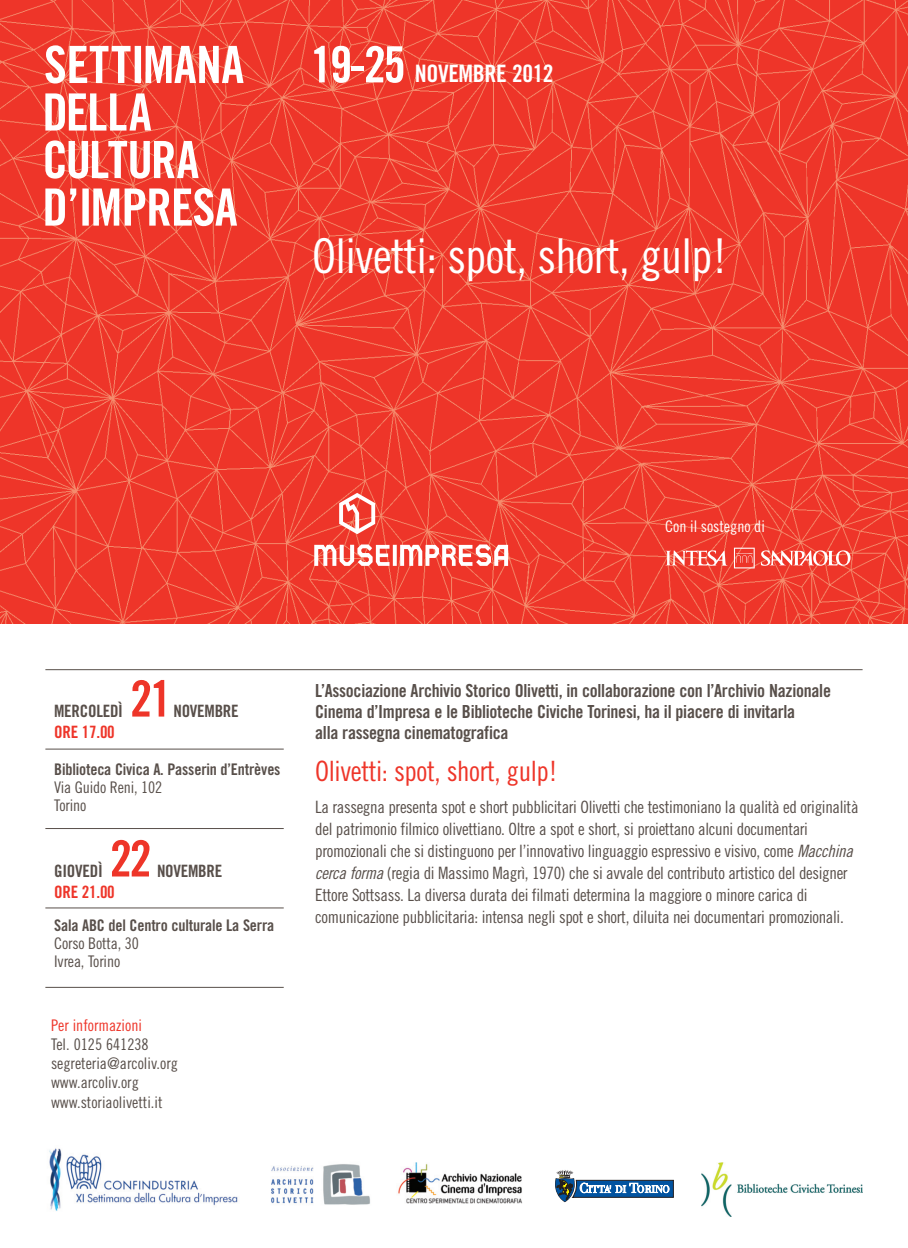
<style>
.page{position:relative;width:908px;height:1248px;background:#fff}
.page>*{position:absolute;margin:0;border:0;box-sizing:border-box;transform-origin:0 0}
.t1{font:50px "Trade Gothic Bold Cond Twenty";color:#ee3529}
.t2{font:48px "Trade Gothic Cond Eighteen";letter-spacing:-.015em;color:#fff}
.t3{font:28px "Trade Gothic Cond Eighteen";letter-spacing:-.015em;color:#ee3529}
.t4{font:24px "Trade Gothic Bold Cond Twenty";letter-spacing:-.015em;color:#fff}
.t5{font:18px/21px "Trade Gothic Bold Cond Twenty";letter-spacing:-.015em;color:#584f4a}
.t6{font:17px/22px "Trade Gothic Cond Eighteen";letter-spacing:-.02em;color:#584f4a}
.t7{font:17px "Trade Gothic Bold Cond Twenty";letter-spacing:-.015em;color:#584f4a}
.t8{font:17px "Trade Gothic Bold Cond Twenty";letter-spacing:-.015em;color:#ee3529}
.t9{font:16px/19.2px "Trade Gothic Cond Eighteen";color:#584f4a}
.t10{font:16px "Trade Gothic Bold Cond Twenty";letter-spacing:-.01em;color:#584f4a}
.t11{font:16px "Trade Gothic Cond Eighteen";color:#fff}
.t12{font:16px "Trade Gothic Cond Eighteen";color:#ee3529}
.s1{font-size:50px}
.s2{font-style:italic}
</style>
<div class="page">
<img style="left:0;top:0;width:907px;height:624px">
<svg style="left:760px;top:550px;width:90px;height:15px"></svg>
<svg style="left:665px;top:550px;width:62px;height:15px"></svg>
<svg style="left:733px;top:547px;width:21px;height:21px"></svg>
<svg style="left:314px;top:544px;width:75px;height:22px"></svg>
<svg style="left:392px;top:544px;width:4px;height:22px"></svg>
<svg style="left:400px;top:544px;width:108px;height:22px"></svg>
<svg style="left:339px;top:493px;width:36px;height:41px"></svg>
<svg style="left:45px;top:188px;width:192px;height:38px"></svg>
<svg style="left:45px;top:140px;width:153px;height:39px"></svg>
<svg style="left:45px;top:93px;width:106px;height:37px"></svg>
<svg style="left:45px;top:45px;width:198px;height:38px"></svg>
<img style="left:49px;top:1148px;width:189px;height:63px">
<hr style="left:45px;top:669px;width:817px;height:1px;background:#584f4a">
<hr style="left:45px;top:748px;width:238px;height:1px;background:#584f4a">
<hr style="left:45px;top:828px;width:238px;height:1px;background:#584f4a">
<hr style="left:45px;top:907px;width:238px;height:1px;background:#584f4a">
<hr style="left:45px;top:986px;width:238px;height:1px;background:#584f4a">
<img style="left:271px;top:1164px;width:99px;height:41px">
<img style="left:398px;top:1162px;width:125px;height:42px">
<svg style="left:555px;top:1170px;width:118px;height:31px"></svg>
<img style="left:701px;top:1162px;width:161px;height:54px">
<h3 class="t4" style="left:310px;top:65px;width:245px"><span class="s1">19-25</span> NOVEMBRE 2012</h3>
<h2 class="t2" style="left:312px;top:238px;width:417px">Olivetti: spot, short, gulp!</h2>
<p class="t11" style="left:665px;top:520px;width:101px">Con il sostegno di</p>
<p class="t7" style="left:54px;top:704px;width:70px">MERCOLEDÌ</p>
<h1 class="t1" style="left:130px;top:680px;width:43px">21</h1>
<p class="t7" style="left:173px;top:704px;width:67px">NOVEMBRE</p>
<p class="t8" style="left:54px;top:725px;width:62px">ORE 17.00</p>
<p class="t10" style="left:54px;top:762px;width:228px">Biblioteca Civica A. Passerin d’Entrèves</p>
<p class="t9" style="left:54px;top:779px;width:110px;line-height:18px">Via Guido Reni, 102<br>Torino</p>
<p class="t7" style="left:54px;top:864px;width:50px">GIOVEDÌ</p>
<h1 class="t1" style="left:110px;top:840px;width:43px">22</h1>
<p class="t8" style="left:54px;top:885px;width:62px">ORE 21.00</p>
<p class="t7" style="left:157px;top:864px;width:67px">NOVEMBRE</p>
<p class="t10" style="left:54px;top:919px;width:221px">Sala ABC del Centro culturale La Serra</p>
<p class="t9" style="left:54px;top:935px;width:86px;line-height:18px">Corso Botta, 30<br>Ivrea, Torino</p>
<p class="t12" style="left:51px;top:1019px;width:92px">Per informazioni</p>
<p class="t9" style="left:51px;top:1035px;width:128px">Tel. 0125 641238 segreteria@arcoliv.org www.arcoliv.org www.storiaolivetti.it</p>
<p class="t5" style="left:315px;top:681px;width:517px">L’Associazione Archivio Storico Olivetti, in collaborazione con l’Archivio Nazionale<br>Cinema d’Impresa e le Biblioteche Civiche Torinesi, ha il piacere di invitarla<br>alla rassegna cinematografica</p>
<h3 class="t3" style="left:315px;top:760px;width:244px">Olivetti: spot, short, gulp!</h3>
<p class="t6" style="left:315px;top:797px;width:544px">La rassegna presenta spot e short pubblicitari Olivetti che testimoniano la qualità ed originalità del patrimonio filmico olivettiano. Oltre a spot e short, si proiettano alcuni documentari promozionali che si distinguono per l’innovativo linguaggio espressivo e visivo, come <span class="s2">Macchina cerca forma</span>(regia di Massimo Magrì, 1970) che si avvale del contributo artistico del designer Ettore Sottsass. La diversa durata dei filmati determina la maggiore o minore carica di comunicazione pubblicitaria: intensa negli spot e short, diluita nei documentari promozionali.</p>
</div>
